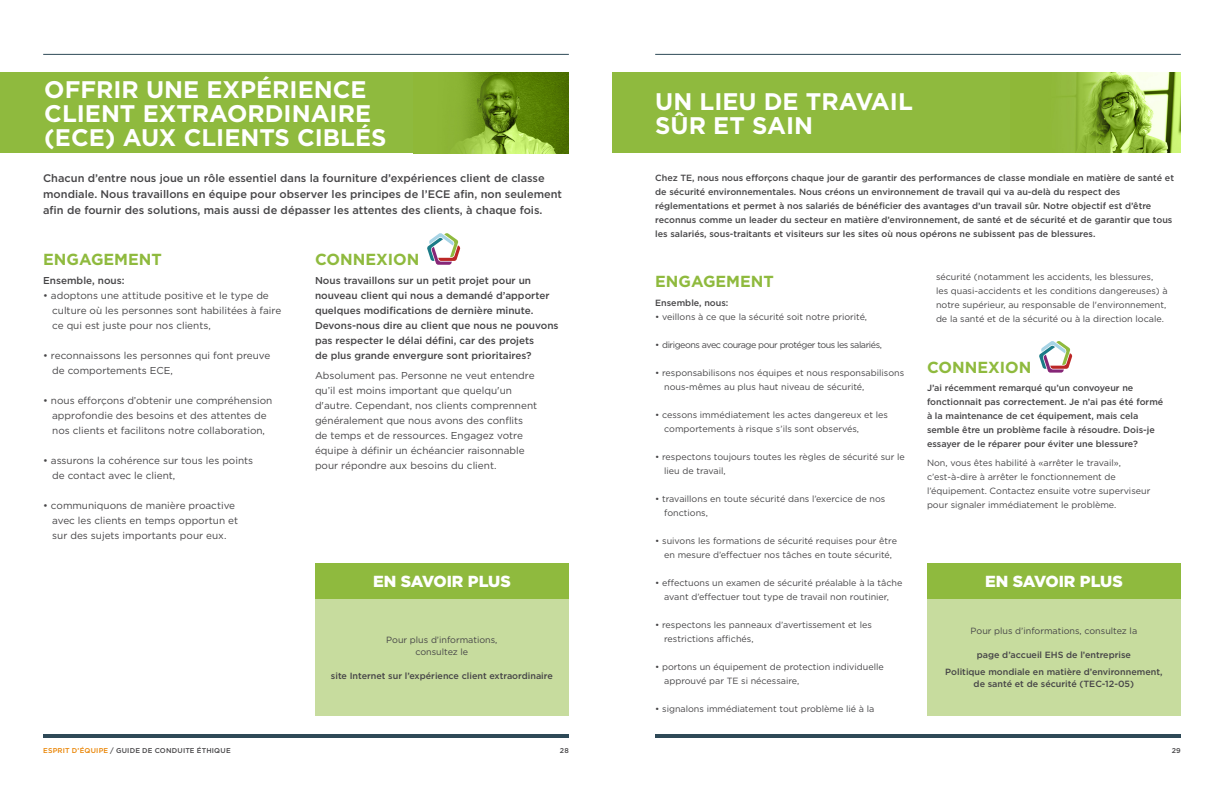
<style>
.page{position:relative;width:1224px;height:792px;background:#fff}
.page>*{position:absolute;margin:0;border:0;box-sizing:border-box;transform-origin:0 0}
.t1{font:700 24px/24px "Gotham";color:#fff}
.t2{font:700 16px "Gotham";color:#8fba3e}
.t3{font:900 16px "Gotham";color:#fff}
.t4{font:500 11px/16px "Gotham";color:#464547}
.t5{font:10px/15px "Gotham";color:#464547}
.t6{font:500 10px/15px "Gotham";color:#464547}
.t7{font:9px/14px "Gotham";color:#464547}
.t8{font:500 9px/14px "Gotham";color:#464547}
.t9{font:9px "Gotham";letter-spacing:-.05em;color:#464547}
.t10{font:500 7px "Gotham";letter-spacing:.03em;color:#464547}
.s1{color:#e98300}
</style>
<div class="page">
<hr style="left:655px;top:734px;width:526px;height:4px;background:#2e4957">
<hr style="left:655px;top:54px;width:526px;height:1px;background:#2e4957">
<hr style="left:43px;top:734px;width:526px;height:4px;background:#2e4957">
<hr style="left:43px;top:54px;width:526px;height:1px;background:#2e4957">
<div style="left:612px;top:72px;width:569px;height:81px;background:#8fba3e"></div>
<img style="left:1075px;top:72px;width:106px;height:81px">
<div style="left:0;top:72px;width:569px;height:81px;background:#8fba3e"></div>
<img style="left:455px;top:72px;width:114px;height:81px">
<div style="left:315px;top:599px;width:254px;height:117px;background:#c7dc9e"></div>
<div style="left:315px;top:564px;width:254px;height:35px;background:#8fba3e"></div>
<svg style="left:427px;top:233px;width:33px;height:32px"></svg>
<div style="left:927px;top:599px;width:254px;height:116px;background:#c7dc9e"></div>
<div style="left:927px;top:563px;width:254px;height:36px;background:#8fba3e"></div>
<svg style="left:1039px;top:341px;width:33px;height:32px"></svg>
<h1 class="t1" style="left:44px;top:77px;width:344px">OFFRIR UNE EXPÉRIENCE<br>CLIENT EXTRAORDINAIRE (ECE) AUX CLIENTS CIBLÉS</h1>
<p class="t4" style="left:43px;top:170px;width:520px">Chacun d’entre nous joue un rôle essentiel dans la fourniture d’expériences client de classe mondiale. Nous travaillons en équipe pour observer les principes de l’ECE afin, non seulement afin de fournir des solutions, mais aussi de dépasser les attentes des clients, à chaque fois.</p>
<h2 class="t2" style="left:315px;top:248px;width:106px">CONNEXION</h2>
<p class="t6" style="left:315px;top:273px;width:245px">Nous travaillons sur un petit projet pour un nouveau client qui nous a demandé d’apporter quelques modifications de dernière minute.<br>Devons-nous dire au client que nous ne pouvons pas respecter le délai défini, car des projets<br>de plus grande envergure sont prioritaires?</p>
<p class="t5" style="left:315px;top:367px;width:224px">Absolument pas. Personne ne veut entendre qu’il est moins important que quelqu'un d'autre. Cependant, nos clients comprennent généralement que nous avons des conflits de temps et de ressources. Engagez votre équipe à définir un échéancier raisonnable pour répondre aux besoins du client.</p>
<h2 class="t2" style="left:43px;top:248px;width:120px">ENGAGEMENT</h2>
<p class="t6" style="left:43px;top:273px;width:83px">Ensemble, nous:</p>
<p class="t5" style="left:52px;top:288px;width:231px;text-indent:-9px">• adoptons une attitude positive et le type de culture où les personnes sont habilitées à faire ce qui est juste pour nos clients,</p>
<p class="t5" style="left:52px;top:348px;width:220px;text-indent:-9px">• reconnaissons les personnes qui font preuve de comportements ECE,</p>
<p class="t5" style="left:43px;top:393px;width:231px;text-align:center">• nous efforçons d’obtenir une compréhension approfondie des besoins et des attentes de nos clients et facilitons notre collaboration,</p>
<p class="t5" style="left:52px;top:453px;width:203px;text-indent:-9px">• assurons la cohérence sur tous les points de contact avec le client,</p>
<p class="t5" style="left:52px;top:498px;width:187px;text-indent:-9px">• communiquons de manière proactive avec les clients en temps opportun et sur des sujets importants pour eux.</p>
<h2 class="t3" style="left:373px;top:571px;width:139px">EN SAVOIR PLUS</h2>
<p class="t7" style="left:386px;top:633px;width:113px;line-height:12px;text-align:center">Pour plus d’informations, consultez le</p>
<p class="t8" style="left:331px;top:668px;width:223px">site Internet sur l’expérience client extraordinaire</p>
<h1 class="t1" style="left:655px;top:89px;width:259px">UN LIEU DE TRAVAIL<br>SÛR ET SAIN</h1>
<p class="t8" style="left:655px;top:171px;width:520px">Chez TE, nous nous efforçons chaque jour de garantir des performances de classe mondiale en matière de santé et de sécurité environnementales. Nous créons un environnement de travail qui va au-delà du respect des réglementations et permet à nos salariés de bénéficier des avantages d’un travail sûr. Notre objectif est d’être reconnus comme un leader du secteur en matière d’environnement, de santé et de sécurité et de garantir que tous les salariés, sous-traitants et visiteurs sur les sites où nous opérons ne subissent pas de blessures.</p>
<h2 class="t2" style="left:655px;top:271px;width:120px">ENGAGEMENT</h2>
<p class="t8" style="left:655px;top:295px;width:75px">Ensemble, nous:</p>
<p class="t7" style="left:655px;top:309px;width:213px">• veillons à ce que la sécurité soit notre priorité,</p>
<p class="t9" style="left:655px;top:339px;width:228px">• dirigeons avec courage pour protéger tous les salariés,</p>
<p class="t7" style="left:664px;top:365px;width:242px;text-indent:-9px">• responsabilisons nos équipes et nous responsabilisons nous-mêmes au plus haut niveau de sécurité,</p>
<p class="t7" style="left:664px;top:407px;width:225px;text-indent:-9px">• cessons immédiatement les actes dangereux et les comportements à risque s’ils sont observés,</p>
<p class="t7" style="left:664px;top:449px;width:242px;text-indent:-9px">• respectons toujours toutes les règles de sécurité sur le lieu de travail,</p>
<p class="t7" style="left:664px;top:491px;width:223px;text-indent:-9px">• travaillons en toute sécurité dans l’exercice de nos fonctions,</p>
<p class="t7" style="left:655px;top:533px;width:243px;text-align:center">• suivons les formations de sécurité requises pour être en mesure d’effectuer nos tâches en toute sécurité,</p>
<p class="t7" style="left:655px;top:575px;width:249px;text-align:center">• effectuons un examen de sécurité préalable à la tâche avant d’effectuer tout type de travail non routinier,</p>
<p class="t7" style="left:664px;top:617px;width:209px;text-indent:-9px">• respectons les panneaux d’avertissement et les restrictions affichés,</p>
<p class="t7" style="left:664px;top:659px;width:221px;text-indent:-9px">• portons un équipement de protection individuelle approuvé par TE si nécessaire,</p>
<p class="t7" style="left:655px;top:701px;width:221px">• signalons immédiatement tout problème lié à la</p>
<p class="t7" style="left:936px;top:270px;width:233px">sécurité (notamment les accidents, les blessures, les quasi-accidents et les conditions dangereuses) à notre supérieur, au responsable de l'environnement, de la santé et de la sécurité ou à la direction locale.</p>
<h2 class="t2" style="left:927px;top:356px;width:106px">CONNEXION</h2>
<p class="t8" style="left:927px;top:381px;width:238px">J’ai récemment remarqué qu’un convoyeur ne fonctionnait pas correctement. Je n’ai pas été formé à la maintenance de cet équipement, mais cela semble être un problème facile à résoudre. Dois-je essayer de le réparer pour éviter une blessure?</p>
<p class="t7" style="left:927px;top:455px;width:225px">Non, vous êtes habilité à «arrêter le travail», c’est-à-dire à arrêter le fonctionnement de l’équipement. Contactez ensuite votre superviseur pour signaler immédiatement le problème.</p>
<h2 class="t3" style="left:985px;top:571px;width:139px">EN SAVOIR PLUS</h2>
<p class="t7" style="left:971px;top:624px;width:168px">Pour plus d’informations, consultez la</p>
<p class="t8" style="left:945px;top:647px;width:219px;line-height:16.5px;text-align:center">page d’accueil EHS de l’entreprise<br>Politique mondiale en matière d’environnement,</p>
<p class="t8" style="left:974px;top:677px;width:162px">de santé et de sécurité (TEC-12-05)</p>
<p class="t10" style="left:43px;top:746px;width:189px"><span class="s1">ESPRIT D’ÉQUIPE</span> / GUIDE DE CONDUITE ÉTHIQUE</p>
<p class="t10" style="left:560px;top:746px;width:10px">28</p>
<p class="t10" style="left:1172px;top:746px;width:11px">29</p>
</div>
